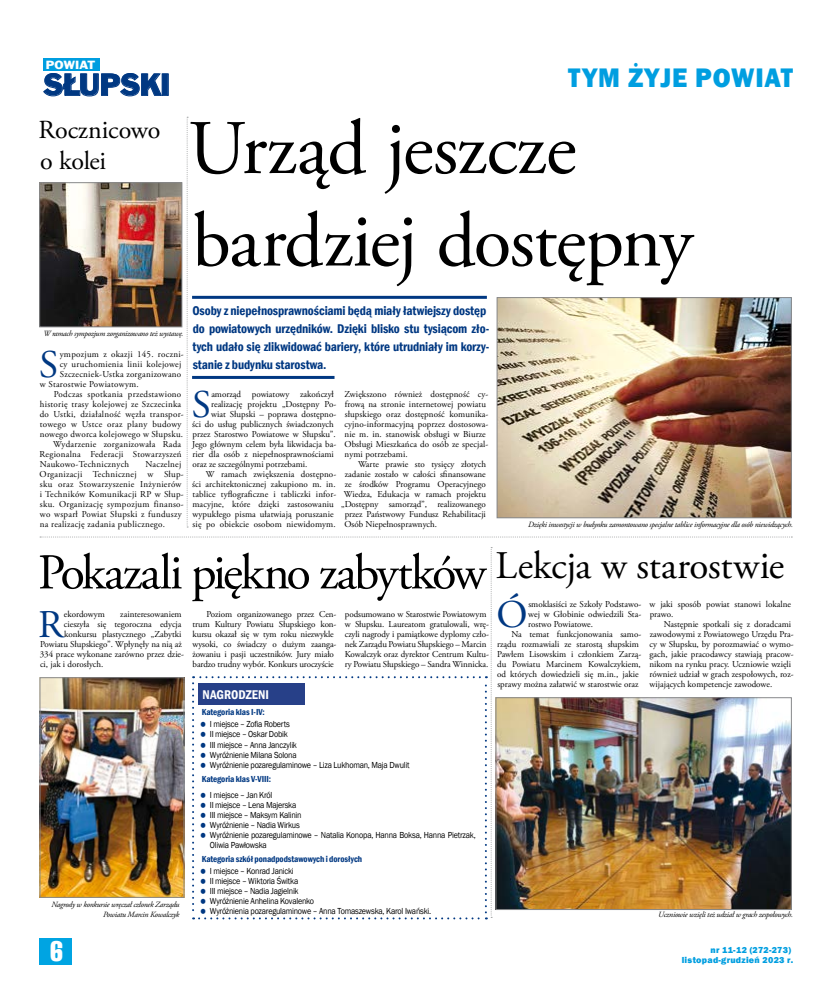
<style>
.page{position:relative;width:820px;height:993px;background:#fff}
.page>*{position:absolute;margin:0;border:0;box-sizing:border-box;transform-origin:0 0}
.t1{font:77px/92.4px "Adobe Garamond Pro";letter-spacing:-.015em;color:#000}
.t2{font:50px "Adobe Garamond Pro";letter-spacing:-.05em;color:#000}
.t3{font:39.2px "Adobe Garamond Pro";color:#003882}
.t4{font:39px "Adobe Garamond Pro";letter-spacing:-.01em;color:#000}
.t5{font:28.1px "Frank Goth EU";letter-spacing:-.01em;color:#003882}
.t6{font:800 27.6px "Franklin Gothic";letter-spacing:.03em;color:#009ee0;scale:.94 1}
.t7{font:27.5px "Swis 911 Cm EU";color:#fff}
.t8{font:26px/31.2px "Adobe Garamond Pro";letter-spacing:-.01em;color:#000}
.t9{font:600 condensed 13px/18px "Franklin Gothic";letter-spacing:-.01em;color:#003882}
.t10{font:600 condensed 13px "Franklin Gothic";color:#fff}
.t11{font:10.8px "Frank Goth EU";letter-spacing:.02em;color:#fff;scale:1.09 1}
.t12{font:9px/10px "Adobe Garamond Pro";color:#000}
.t13{font:9px/10px "Adobe Garamond Pro";letter-spacing:.03em;color:#000}
.t14{font:9px/10px "Franklin Gothic";letter-spacing:-.025em;color:#000;scale:.9 1}
.t15{font:600 condensed 9px "Franklin Gothic";letter-spacing:-.01em;color:#003882}
.t16{font:800 9px "Franklin Gothic";letter-spacing:.03em;color:#009ee0}
.t17{font:italic 8px/10px "Adobe Garamond Pro";letter-spacing:-.03em;color:#000;text-align:right}
</style>
<div class="page">
<div style="left:40px;top:937px;width:32px;height:27px;background:#00a4e2"></div>
<div style="left:43px;top:59px;width:56px;height:12px;background:#009ee0"></div>
<svg style="left:43px;top:73px;width:119px;height:23px"></svg>
<svg style="left:40px;top:536px;width:752px;height:1px"></svg>
<img style="left:498px;top:299px;width:291px;height:217px">
<div style="left:496px;top:297px;width:295px;height:221px;border:1px solid #87888a"></div>
<img style="left:497px;top:699px;width:292px;height:208px">
<div style="left:495px;top:697px;width:296px;height:212px;border:1px solid #87888a"></div>
<hr style="left:192px;top:296px;width:294px;height:3px;background:#003882">
<hr style="left:192px;top:376px;width:142px;height:3px;background:#003882">
<svg style="left:187px;top:117px;width:1px;height:410px"></svg>
<img style="left:41px;top:184px;width:139px;height:141px">
<div style="left:39px;top:182px;width:143px;height:145px;border:1px solid #87888a"></div>
<svg style="left:192px;top:547px;width:300px;height:372px"></svg>
<img style="left:42px;top:679px;width:140px;height:216px">
<div style="left:40px;top:677px;width:144px;height:220px;border:1px solid #87888a"></div>
<p class="t11" style="left:46px;top:59px;width:47px">POWIAT</p>
<h3 class="t5" style="left:43px;top:68px;width:129px">SŁUPSKI</h3>
<h3 class="t6" style="left:568px;top:60px;width:241px">TYM ŻYJE POWIAT</h3>
<h3 class="t8" style="left:38px;top:115px;width:123px">Rocznicowo o kolei</h3>
<h1 class="t1" style="left:188px;top:105px;width:506px">Urząd jeszcze bardziej dostępny</h1>
<h3 class="t9" style="left:192px;top:301px;width:298px">Osoby z niepełnosprawnościami będą miały łatwiejszy dostęp do powiatowych urzędników. Dzięki blisko stu tysiącom zło&shy;tych udało się zlikwidować bariery, które utrudniały im korzy&shy;stanie z budynku starostwa.</h3>
<p class="t17" style="left:43px;top:328px;width:141px">W ramach sympozjum zorganizowano też wystawę.</p>
<h3 class="t3" style="left:39px;top:341px;width:21px">S</h3>
<p class="t13" style="left:60px;top:349px;width:125px">ympozjum z okazji 145. roczni-</p>
<p class="t13" style="left:60px;top:359px;width:123px">cy uruchomienia linii kolejowej</p>
<p class="t13" style="left:60px;top:369px;width:123px">Szczecniek-Ustka zorganizowano</p>
<p class="t13" style="left:40px;top:379px;width:100px">w Starostwie Powiatowym.</p>
<p class="t13" style="left:54px;top:389px;width:129px">Podczas spotkania przedstawiono</p>
<p class="t13" style="left:40px;top:399px;width:143px">historię trasy kolejowej ze Szczecinka</p>
<p class="t13" style="left:40px;top:409px;width:145px">do Ustki, działalność węzła transpor-</p>
<p class="t13" style="left:40px;top:419px;width:143px">towego w Ustce oraz plany budowy</p>
<p class="t13" style="left:40px;top:429px;width:145px">nowego dworca kolejowego w Słupsku.</p>
<p class="t13" style="left:53px;top:439px;width:129px">Wydarzenie zorganizowała Rada</p>
<p class="t13" style="left:40px;top:449px;width:143px">Regionalna Federacji Stowarzyszeń</p>
<p class="t13" style="left:40px;top:459px;width:91px">Naukowo-Technicznych</p>
<h3 class="t3" style="left:192px;top:381px;width:21px">S</h3>
<p class="t12" style="left:211px;top:389px;width:124px">amorząd powiatowy zakończył</p>
<p class="t12" style="left:344px;top:389px;width:145px">Zwiększono również dostępność cy&shy;frową na stronie internetowej powiatu słupskiego oraz dostępność komunika&shy;cyjno-informacyjną poprzez dostosowa&shy;nie m. in. stanowisk obsługi w Biurze Obsługi Mieszkańca do osób ze specjal&shy;nymi potrzebami.</p>
<p class="t12" style="left:358px;top:459px;width:129px">Warte prawie sto tysięcy złotych</p>
<p class="t12" style="left:345px;top:469px;width:142px">zadanie zostało w całości sfinansowane</p>
<p class="t12" style="left:345px;top:479px;width:142px">ze środków Programu Operacyjnego</p>
<p class="t12" style="left:344px;top:489px;width:143px">Wiedza, Edukacja w ramach projektu</p>
<p class="t12" style="left:341px;top:499px;width:146px">„Dostępny samorząd”, realizowanego</p>
<p class="t12" style="left:344px;top:509px;width:143px">przez Państwowy Fundusz Rehabilitacji</p>
<p class="t12" style="left:344px;top:519px;width:94px">Osób Niepełnosprawnych.</p>
<p class="t12" style="left:211px;top:399px;width:126px">realizację projektu „Dostępny Po-</p>
<p class="t12" style="left:211px;top:409px;width:126px">wiat Słupski – poprawa dostępno-</p>
<p class="t12" style="left:192px;top:419px;width:143px">ści do usług publicznych świadczonych</p>
<p class="t12" style="left:192px;top:429px;width:144px">przez Starostwo Powiatowe w Słupsku”.</p>
<p class="t12" style="left:192px;top:439px;width:145px">Jego głównym celem była likwidacja ba-</p>
<p class="t12" style="left:192px;top:449px;width:143px">rier dla osób z niepełnosprawnościami</p>
<p class="t12" style="left:192px;top:459px;width:116px">oraz ze szczególnymi potrzebami.</p>
<p class="t12" style="left:206px;top:469px;width:132px">W ramach zwiększenia dostępno-</p>
<p class="t12" style="left:192px;top:479px;width:145px">ści architektonicznej zakupiono m. in.</p>
<p class="t12" style="left:192px;top:489px;width:145px">tablice tyflograficzne i tabliczki infor-</p>
<p class="t12" style="left:192px;top:499px;width:143px">macyjne, które dzięki zastosowaniu</p>
<p class="t12" style="left:192px;top:509px;width:143px">wypukłego pisma ułatwiają poruszanie</p>
<p class="t12" style="left:192px;top:519px;width:144px">się po obiekcie osobom niewidomym.</p>
<p class="t13" style="left:40px;top:459px;width:146px;text-indent:106px">Naczelnej<br>Organizacji Technicznej w Słup&shy;sku oraz Stowarzyszenie Inżynierów i Techników Komunikacji RP w Słup&shy;sku. Organizację sympozjum finanso&shy;wo wsparł Powiat Słupski z funduszy na realizację zadania publicznego.</p>
<h2 class="t2" style="left:38px;top:542px;width:450px">Pokazali piękno zabytków</h2>
<h3 class="t3" style="left:38px;top:601px;width:27px">R</h3>
<p class="t12" style="left:64px;top:609px;width:42px">ekordowym</p>
<p class="t12" style="left:120px;top:609px;width:63px">zainteresowaniem</p>
<p class="t17" style="left:528px;top:520px;width:266px">Dzięki inwestycji w budynku zamontowano specjalne tablice informacyjne dla osób niewidzących.</p>
<h3 class="t4" style="left:495px;top:542px;width:290px">Lekcja w starostwie</h3>
<h3 class="t3" style="left:496px;top:591px;width:33px">Ó</h3>
<p class="t12" style="left:528px;top:599px;width:114px">smoklasiści ze Szkoły Podstawo-</p>
<p class="t12" style="left:649px;top:599px;width:143px">w jaki sposób powiat stanowi lokalne prawo.</p>
<p class="t12" style="left:649px;top:619px;width:145px;text-indent:14px">Następnie spotkali się z doradcami zawodowymi z Powiatowego Urzędu Pra&shy;cy w Słupsku, by porozmawiać o wymo&shy;gach, jakie pracodawcy stawiają pracow&shy;nikom na rynku pracy. Uczniowie wzięli również udział w grach zespołowych, roz&shy;wijających kompetencje zawodowe.</p>
<p class="t12" style="left:192px;top:609px;width:145px;text-indent:14px">Poziom organizowanego przez Cen&shy;trum Kultury Powiatu Słupskiego kon&shy;kursu okazał się w tym roku niezwykle wysoki, co świadczy o dużym zaanga&shy;żowaniu i pasji uczestników. Jury miało bardzo trudny wybór. Konkurs uroczyście</p>
<p class="t12" style="left:344px;top:609px;width:145px">podsumowano w Starostwie Powiatowym w Słupsku. Laureatom gratulowali, wrę&shy;czyli nagrody i pamiątkowe dyplomy czło&shy;nek Zarządu Powiatu Słupskiego – Marcin Kowalczyk oraz dyrektor Centrum Kultu&shy;ry Powiatu Słupskiego – Sandra Winnicka.</p>
<p class="t15" style="left:201px;top:705px;width:65px">Kategoria klas I-IV:</p>
<p class="t14" style="left:210px;top:719px;width:223px">I miejsce – Zofia Roberts<br>II miejsce – Oskar Dobik<br>III miejsce – Anna Janczylik<br>Wyróżnienie Milana Solona<br>Wyróżnienie pozaregulaminowe – Liza Lukhoman, Maja Dwulit</p>
<p class="t15" style="left:201px;top:772px;width:71px">Kategoria klas V-VIII:</p>
<p class="t14" style="left:210px;top:789px;width:297px">I miejsce – Jan Król<br>II miejsce – Lena Majerska<br>III miejsce – Maksym Kalinin<br>Wyróżnienie – Nadia Wirkus<br>Wyróżnienie pozaregulaminowe – Natalia Konopa, Hanna Boksa, Hanna Pietrzak,<br>Oliwia Pawłowska</p>
<p class="t15" style="left:201px;top:852px;width:162px">Kategoria szkół ponadpodstawowych i dorosłych</p>
<p class="t14" style="left:210px;top:865px;width:247px">I miejsce – Konrad Janicki<br>II miejsce – Wiktoria Świtka<br>III miejsce – Nadia Jagielnik<br>Wyróżnienie Anhelina Kovalenko<br>Wyróżnienia pozaregulaminowe – Anna Tomaszewska, Karol Iwański.</p>
<p class="t12" style="left:528px;top:609px;width:114px">wej w Głobinie odwiedzili Sta-</p>
<p class="t12" style="left:528px;top:619px;width:66px">rostwo Powiatowe.</p>
<p class="t12" style="left:511px;top:629px;width:131px">Na temat funkcjonowania samo-</p>
<p class="t12" style="left:497px;top:639px;width:143px">rządu rozmawiali ze starostą słupskim</p>
<p class="t12" style="left:497px;top:649px;width:145px">Pawłem Lisowskim i członkiem Zarzą-</p>
<p class="t12" style="left:497px;top:659px;width:145px">du Powiatu Marcinem Kowalczykiem,</p>
<p class="t12" style="left:497px;top:669px;width:143px">od których dowiedzieli się m.in., jakie</p>
<p class="t12" style="left:497px;top:679px;width:143px">sprawy można załatwić w starostwie oraz</p>
<p class="t12" style="left:64px;top:619px;width:119px">cieszyła się tegoroczna edycja</p>
<p class="t12" style="left:64px;top:629px;width:119px">konkursu plastycznego „Zabytki</p>
<p class="t12" style="left:40px;top:639px;width:143px">Powiatu Słupskiego”. Wpłynęły na nią aż</p>
<p class="t12" style="left:40px;top:649px;width:146px">334 prace wykonane zarówno przez dzie-</p>
<p class="t12" style="left:40px;top:659px;width:65px">ci, jak i dorosłych.</p>
<h3 class="t10" style="left:202px;top:685px;width:68px">NAGRODZENI</h3>
<p class="t17" style="left:52px;top:898px;width:129px">Nagrody w konkursie wręczał członek Zarządu<br>Powiatu Marcin Kowalczyk</p>
<p class="t17" style="left:658px;top:909px;width:136px">Uczniowie wzięli też udział w grach zespołowych.</p>
<h3 class="t7" style="left:50px;top:934px;width:14px">6</h3>
<p class="t16" style="left:710px;top:944px;width:82px">nr 11-12 (272-273)</p>
<p class="t16" style="left:681px;top:954px;width:113px">listopad-grudzień 2023 r.</p>
</div>
